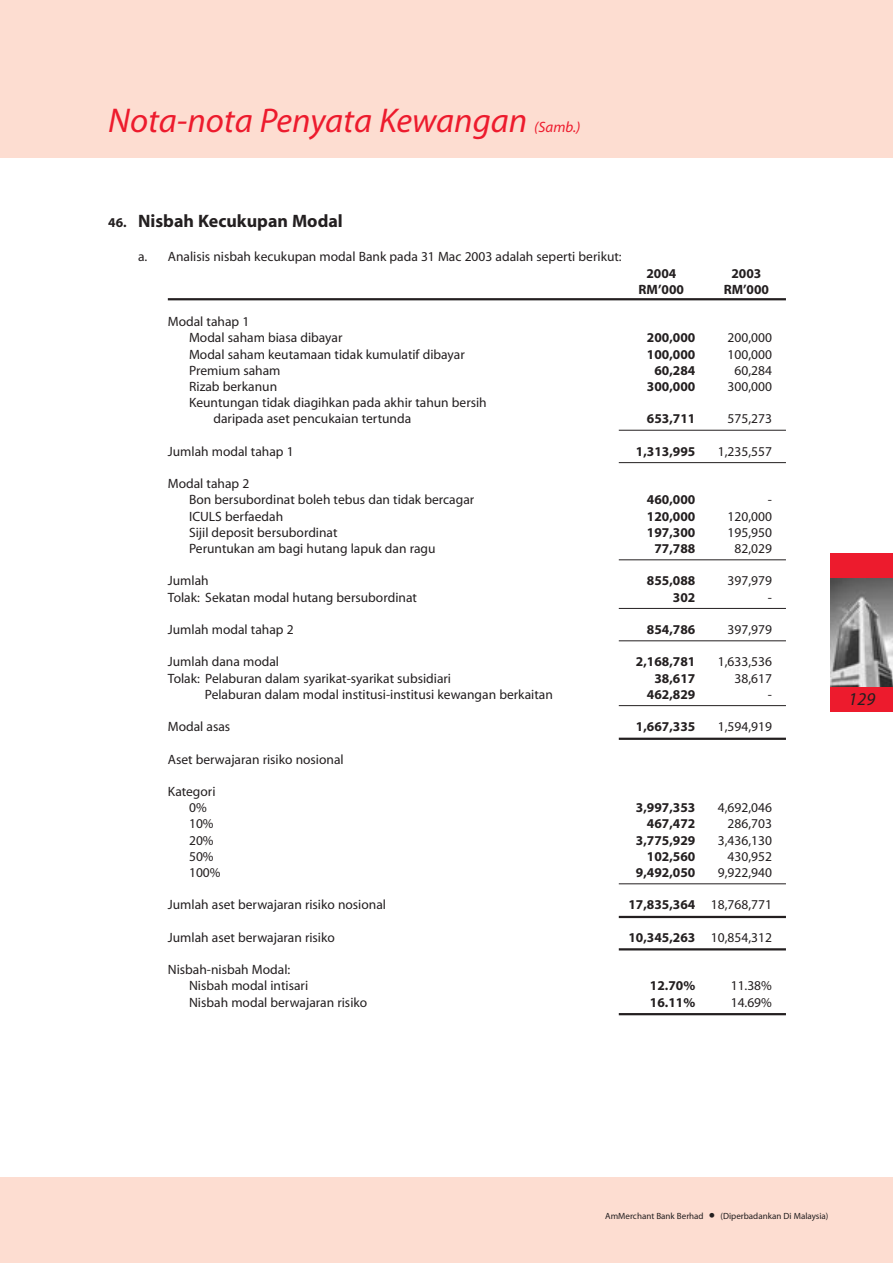
<style>
.page{position:relative;width:893px;height:1263px;background:#fff}
.page>*{position:absolute;margin:0;border:0;box-sizing:border-box;transform-origin:0 0}
.t1{font:italic 34.5px "Myriad";color:#ed1b2d}
.t2{font:700 18px "Myriad";color:#231f20}
.t3{font:italic 18px "Myriad";color:#231f20}
.t4{font:italic 15px "Myriad";color:#ed1b2d}
.t5{font:13.5px/16.2px "Myriad";color:#231f20}
.t6{font:700 13.5px "Myriad";color:#231f20}
.t7{font:9px "Myriad";color:#231f20}
.s1{font-size:13.5px}
.s2{font-weight:400}
.s3{font-size:22.5px}
</style>
<div class="page">
<div style="left:0;top:0;width:892px;height:157px;background:#fdddd1"></div>
<div style="left:0;top:1178px;width:892px;height:85px;background:#fdddd1"></div>
<div style="left:830px;top:553px;width:62px;height:25px;background:#ed1b2d"></div>
<div style="left:830px;top:687px;width:62px;height:25px;background:#ed1b2d"></div>
<img style="left:830px;top:578px;width:62px;height:109px">
<hr style="left:168px;top:298px;width:618px;height:2px;background:#231f20">
<hr style="left:618px;top:430px;width:168px;height:1px;background:#231f20">
<hr style="left:618px;top:462px;width:168px;height:1px;background:#231f20">
<hr style="left:618px;top:559px;width:168px;height:1px;background:#231f20">
<hr style="left:618px;top:608px;width:168px;height:1px;background:#231f20">
<hr style="left:618px;top:640px;width:168px;height:1px;background:#231f20">
<hr style="left:618px;top:705px;width:168px;height:1px;background:#231f20">
<hr style="left:618px;top:738px;width:168px;height:2px;background:#231f20">
<hr style="left:618px;top:883px;width:168px;height:1px;background:#231f20">
<hr style="left:618px;top:916px;width:168px;height:2px;background:#231f20">
<hr style="left:618px;top:948px;width:168px;height:3px;background:#231f20">
<hr style="left:618px;top:1013px;width:168px;height:2px;background:#231f20">
<h1 class="t1" style="left:108px;top:108px;width:420px">Nota-nota Penyata Kewangan</h1>
<p class="t4" style="left:534px;top:122px;width:48px">(Samb.)</p>
<h2 class="t2" style="left:108px;top:214px;width:236px"><span class="s1">46.</span> Nisbah Kecukupan Modal</h2>
<p class="t5" style="left:138px;top:250px;width:485px">a. Analisis nisbah kecukupan modal Bank pada 31 Mac 2003 adalah seperti berikut:</p>
<p class="t5" style="left:189px;top:315px;width:155px;text-indent:-21px">Modal tahap 1<br>Modal saham biasa dibayar</p>
<p class="t6" style="left:646px;top:268px;width:31px">2004</p>
<p class="t6" style="left:731px;top:268px;width:31px">2003</p>
<p class="t6" style="left:638px;top:284px;width:47px">RM’000</p>
<p class="t6" style="left:723px;top:284px;width:47px">RM’000</p>
<p class="t6" style="left:647px;top:333px;width:50px">200,000</p>
<p class="t5" style="left:727px;top:331px;width:46px">200,000</p>
<p class="t5" style="left:189px;top:347px;width:277px">Modal saham keutamaan tidak kumulatif dibayar</p>
<p class="t6" style="left:647px;top:349px;width:50px">100,000</p>
<p class="t5" style="left:727px;top:347px;width:46px">100,000</p>
<p class="t5" style="left:189px;top:363px;width:93px">Premium saham</p>
<p class="t6" style="left:654px;top:365px;width:42px">60,284</p>
<p class="t5" style="left:734px;top:363px;width:39px">60,284</p>
<p class="t5" style="left:189px;top:380px;width:90px">Rizab berkanun</p>
<p class="t6" style="left:647px;top:381px;width:50px">300,000</p>
<p class="t5" style="left:727px;top:380px;width:46px">300,000</p>
<p class="t5" style="left:213px;top:396px;width:275px;text-indent:-24px">Keuntungan tidak diagihkan pada akhir tahun bersih daripada aset pencukaian tertunda</p>
<p class="t6" style="left:647px;top:414px;width:50px">653,711</p>
<p class="t5" style="left:727px;top:412px;width:46px">575,273</p>
<p class="t5" style="left:168px;top:444px;width:127px">Jumlah modal tahap 1</p>
<p class="t6" style="left:636px;top:446px;width:61px">1,313,995</p>
<p class="t5" style="left:717px;top:444px;width:56px">1,235,557</p>
<p class="t5" style="left:189px;top:477px;width:287px;text-indent:-21px">Modal tahap 2<br>Bon bersubordinat boleh tebus dan tidak bercagar</p>
<p class="t6" style="left:647px;top:495px;width:50px">460,000</p>
<p class="t5" style="left:767px;top:493px;width:6px">-</p>
<p class="t5" style="left:189px;top:509px;width:96px">ICULS berfaedah</p>
<p class="t6" style="left:647px;top:511px;width:50px">120,000</p>
<p class="t5" style="left:727px;top:509px;width:46px">120,000</p>
<p class="t5" style="left:189px;top:525px;width:150px">Sijil deposit bersubordinat</p>
<p class="t6" style="left:647px;top:527px;width:50px">197,300</p>
<p class="t5" style="left:727px;top:525px;width:46px">195,950</p>
<p class="t5" style="left:189px;top:542px;width:248px">Peruntukan am bagi hutang lapuk dan ragu</p>
<p class="t6" style="left:654px;top:543px;width:42px">77,788</p>
<p class="t5" style="left:734px;top:542px;width:39px">82,029</p>
<p class="t5" style="left:168px;top:574px;width:42px">Jumlah</p>
<p class="t6" style="left:647px;top:576px;width:50px">855,088</p>
<p class="t5" style="left:727px;top:574px;width:46px">397,979</p>
<p class="t5" style="left:168px;top:590px;width:251px">Tolak: Sekatan modal hutang bersubordinat</p>
<p class="t6" style="left:673px;top:592px;width:24px">302</p>
<p class="t5" style="left:767px;top:590px;width:6px">-</p>
<p class="t5" style="left:168px;top:623px;width:127px">Jumlah modal tahap 2</p>
<p class="t6" style="left:647px;top:624px;width:50px">854,786</p>
<p class="t5" style="left:727px;top:623px;width:46px">397,979</p>
<p class="t5" style="left:168px;top:655px;width:113px">Jumlah dana modal</p>
<p class="t6" style="left:636px;top:657px;width:61px">2,168,781</p>
<p class="t5" style="left:717px;top:655px;width:56px">1,633,536</p>
<p class="t5" style="left:168px;top:671px;width:285px">Tolak: Pelaburan dalam syarikat-syarikat subsidiari</p>
<p class="t6" style="left:654px;top:673px;width:42px">38,617</p>
<p class="t5" style="left:734px;top:671px;width:39px">38,617</p>
<p class="t5" style="left:205px;top:687px;width:349px">Pelaburan dalam modal institusi-institusi kewangan berkaitan</p>
<p class="t6" style="left:647px;top:689px;width:50px">462,829</p>
<p class="t5" style="left:767px;top:687px;width:6px">-</p>
<p class="t5" style="left:168px;top:720px;width:64px">Modal asas</p>
<p class="t6" style="left:636px;top:722px;width:61px">1,667,335</p>
<p class="t5" style="left:717px;top:720px;width:56px">1,594,919</p>
<p class="t5" style="left:168px;top:752px;width:177px">Aset berwajaran risiko nosional</p>
<p class="t5" style="left:189px;top:785px;width:28px;text-indent:-21px">Kategori<br>0%</p>
<p class="t6" style="left:636px;top:803px;width:61px">3,997,353</p>
<p class="t5" style="left:717px;top:801px;width:56px">4,692,046</p>
<p class="t5" style="left:189px;top:817px;width:26px">10%</p>
<p class="t6" style="left:647px;top:819px;width:50px">467,472</p>
<p class="t5" style="left:727px;top:817px;width:46px">286,703</p>
<p class="t5" style="left:189px;top:833px;width:26px">20%</p>
<p class="t6" style="left:636px;top:835px;width:61px">3,775,929</p>
<p class="t5" style="left:717px;top:833px;width:56px">3,436,130</p>
<p class="t5" style="left:189px;top:849px;width:26px">50%</p>
<p class="t6" style="left:647px;top:851px;width:50px">102,560</p>
<p class="t5" style="left:727px;top:849px;width:46px">430,952</p>
<p class="t5" style="left:189px;top:866px;width:33px">100%</p>
<p class="t6" style="left:636px;top:867px;width:61px">9,492,050</p>
<p class="t5" style="left:717px;top:866px;width:56px">9,922,940</p>
<p class="t5" style="left:168px;top:898px;width:220px">Jumlah aset berwajaran risiko nosional</p>
<p class="t6" style="left:628px;top:900px;width:145px">17,835,364 <span class="s2">18,768,771</span></p>
<p class="t5" style="left:168px;top:930px;width:168px">Jumlah aset berwajaran risiko</p>
<p class="t6" style="left:628px;top:932px;width:145px">10,345,263 <span class="s2">10,854,312</span></p>
<p class="t5" style="left:189px;top:963px;width:121px;text-indent:-21px">Nisbah-nisbah Modal:<br>Nisbah modal intisari</p>
<p class="t6" style="left:650px;top:981px;width:47px">12.70%</p>
<p class="t5" style="left:730px;top:979px;width:43px">11.38%</p>
<p class="t5" style="left:189px;top:995px;width:180px">Nisbah modal berwajaran risiko</p>
<p class="t6" style="left:650px;top:997px;width:47px">16.11%</p>
<p class="t5" style="left:730px;top:995px;width:43px">14.69%</p>
<h2 class="t3" style="left:848px;top:692px;width:28px">129</h2>
<p class="t7" style="left:605px;top:1212px;width:100px">AmMerchant Bank Berhad</p>
<p class="t7" style="left:709px;top:1212px;width:121px"><span class="s3">•</span> (Diperbadankan Di Malaysia)</p>
</div>
